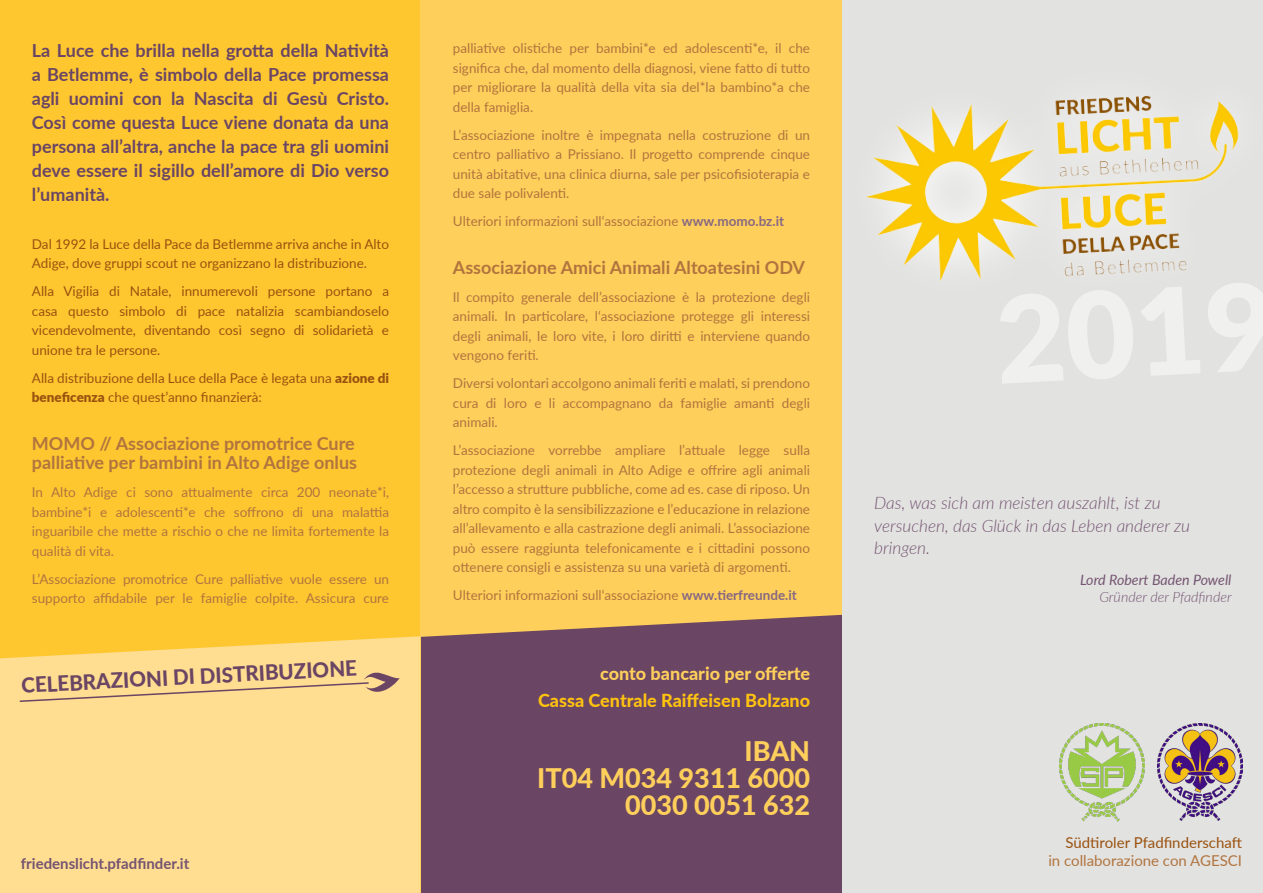
<style>
.page{position:relative;width:1263px;height:893px;background:#fff}
.page>*{position:absolute;margin:0;border:0;box-sizing:border-box;transform-origin:0 0}
.t1{font:800 27px/27px "Lato";color:#fecf5b;text-align:right}
.t2{font:800 21px "Lato";color:#6a4564}
.t3{font:700 18px/24px "Lato";color:#6a4564;text-align:justify}
.t4{font:700 18px/19.5px "Lato";color:#b1743e}
.t5{font:800 18px "Lato";color:#fec210}
.t6{font:800 18px "Lato";color:#fecf5b}
.t7{font:italic 300 17.25px/22.5px "Lato";color:#745470}
.t8{font:700 15px "Lato";color:#745470}
.t9{font:15px "Lato";color:#9a520f}
.t10{font:15px "Lato";color:#b1743e}
.t11{font:italic 14.25px/17.1px "Lato";color:#745470;text-align:right}
.t12{font:13.5px/19.5px "Lato";color:#b1743e;text-align:justify}
.t13{font:13.5px/19.5px "Lato";color:#9a520f}
.s1{font-weight:900}
.s2{font-weight:700;color:#876882}
.s3{font-weight:300}
</style>
<div class="page">
<div style="left:0;top:0;width:421px;height:729px;background:#fec730"></div>
<div style="left:0;top:635px;width:421px;height:258px;background:#ffdd91"></div>
<div style="left:421px;top:0;width:421px;height:893px;background:#fecf5b"></div>
<div style="left:421px;top:615px;width:421px;height:278px;background:#6a4564"></div>
<svg style="left:19px;top:672px;width:381px;height:31px;background:#f4d28d"></svg>
<div style="left:842px;top:0;width:421px;height:893px;background:#e2e2e1"></div>
<img style="left:866px;top:96px;width:373px;height:185px">
<img style="left:1157px;top:724px;width:85px;height:97px">
<img style="left:1060px;top:723px;width:85px;height:98px">
<p class="t3" style="left:32px;top:38px;width:359px">La Luce che brilla nella grotta della Natività a Betlemme, è simbolo della Pace promessa agli uomini con la Nascita di Gesù Cristo.<br>Così come questa Luce viene donata da una persona all’altra, anche la pace tra gli uomini deve essere il sigillo dell’amore di Dio verso l’umanità.</p>
<p class="t13" style="left:32px;top:233px;width:359px">Dal 1992 la Luce della Pace da Betlemme arriva anche in Alto<br>Adige, dove gruppi scout ne organizzano la distribuzione.</p>
<p class="t13" style="left:32px;top:281px;width:359px;text-align:justify">Alla Vigilia di Natale, innumerevoli persone portano a casa questo simbolo di pace natalizia scambiandoselo vicendevolmente, diventando così segno di solidarietà e unione tra le persone.</p>
<p class="t13" style="left:32px;top:367px;width:359px">Alla distribuzione della Luce della Pace è legata una <span class="s1">azione di beneficenza</span> che quest’anno finanzierà:</p>
<p class="t4" style="left:32px;top:432px;width:327px">MOMO // Associazione promotrice Cure palliative per bambini in Alto Adige onlus</p>
<p class="t12" style="left:32px;top:482px;width:359px">In Alto Adige ci sono attualmente circa 200 neonate*i, bambine*i e adolescenti*e che soffrono di una malattia inguaribile che mette a rischio o che ne limita fortemente la qualità di vita.</p>
<p class="t12" style="left:32px;top:568px;width:359px">L’Associazione promotrice Cure palliative vuole essere un supporto affidabile per le famiglie colpite. Assicura cure</p>
<p class="t2" style="left:21px;top:670px;width:337px;rotate:-3deg">CELEBRAZIONI DI DISTRIBUZIONE</p>
<p class="t8" style="left:21px;top:852px;width:170px">friedenslicht.pfadfinder.it</p>
<p class="t12" style="left:453px;top:38px;width:359px">palliative olistiche per bambini*e ed adolescenti*e, il che significa che, dal momento della diagnosi, viene fatto di tutto per migliorare la qualità della vita sia del*la bambino*a che della famiglia.</p>
<p class="t12" style="left:453px;top:125px;width:359px">L’associazione inoltre è impegnata nella costruzione di un centro palliativo a Prissiano. Il progetto comprende cinque unità abitative, una clinica diurna, sale per psicofisioterapia e due sale polivalenti.</p>
<p class="t12" style="left:453px;top:211px;width:333px">Ulteriori informazioni sull‘associazione <span class="s2">www.momo.bz.it</span></p>
<p class="t4" style="left:453px;top:257px;width:354px">Associazione Amici Animali Altoatesini ODV</p>
<p class="t12" style="left:453px;top:287px;width:359px">Il compito generale dell’associazione è la protezione degli animali. In particolare, l‘associazione protegge gli interessi degli animali, le loro vite, i loro diritti e interviene quando vengono feriti.</p>
<p class="t12" style="left:453px;top:373px;width:359px">Diversi volontari accolgono animali feriti e malati, si prendono cura di loro e li accompagnano da famiglie amanti degli animali.</p>
<p class="t12" style="left:453px;top:440px;width:359px">L’associazione vorrebbe ampliare l’attuale legge sulla protezione degli animali in Alto Adige e offrire agli animali l’accesso a strutture pubbliche, come ad es. case di riposo. Un altro compito è la sensibilizzazione e l’educazione in relazione all’allevamento e alla castrazione degli animali. L’associazione può essere raggiunta telefonicamente e i cittadini possono ottenere consigli e assistenza su una varietà di argomenti.</p>
<p class="t12" style="left:453px;top:585px;width:346px">Ulteriori informazioni sull‘associazione <span class="s2">www.tierfreunde.it</span></p>
<p class="t6" style="left:600px;top:660px;width:211px">conto bancario per offerte</p>
<p class="t5" style="left:538px;top:687px;width:274px">Cassa Centrale Raiffeisen Bolzano</p>
<p class="t1" style="left:537px;top:737px;width:274px">IBAN<br>IT04 M034 9311 6000<br>0030 0051 632</p>
<p class="t7" style="left:874px;top:491px;width:317px">Das, was sich am meisten auszahlt, ist zu versuchen, das Glück in das Leben anderer zu bringen.</p>
<p class="t11" style="left:1080px;top:571px;width:153px">Lord Robert Baden Powell<br><span class="s3">Gründer der Pfadfinder</span></p>
<p class="t9" style="left:1065px;top:831px;width:178px">Südtiroler Pfadfinderschaft</p>
<p class="t10" style="left:1048px;top:849px;width:195px">in collaborazione con AGESCI</p>
</div>
